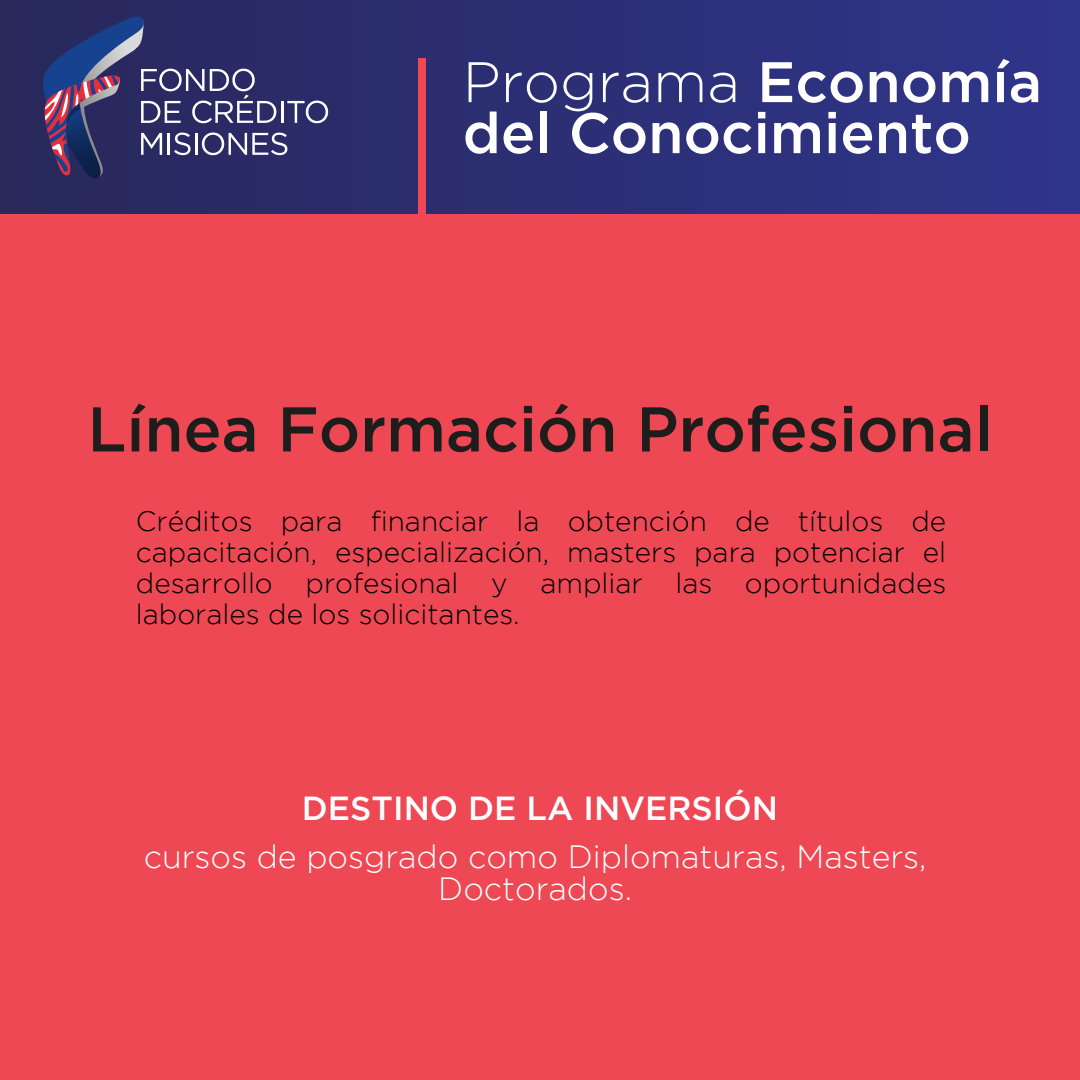
<style>
.page{position:relative;width:1080px;height:1080px;background:#fff}
.page>*{position:absolute;margin:0;border:0;box-sizing:border-box;transform-origin:0 0}
.t1{font:500 63px "Gotham";color:#1d1d1b}
.t2{font:500 57px/51px "Gotham";color:#fff}
.t3{font:500 33.3px "Gotham";color:#fff}
.t4{font:300 32.1px/32.1px "Gotham";color:#fff;text-align:center}
.t5{font:300 28px/31px "Gotham";color:#000;text-align:justify}
.s1{font-weight:300}
</style>
<div class="page">
<div style="left:0;top:214px;width:1080px;height:866px;background:#ed4854"></div>
<div style="left:0;top:0;width:1080px;height:214px;background:linear-gradient(to right,#28285b,#2f358b)"></div>
<div style="left:418px;top:58px;width:8px;height:156px;background:#ed4854"></div>
<svg style="left:37px;top:15px;width:291px;height:166px;background:#3e3e72"></svg>
<h2 class="t2" style="left:463px;top:55px;width:581px"><span class="s1">Programa</span> Economía del Conocimiento</h2>
<h1 class="t1" style="left:87px;top:393px;width:907px">Línea Formación Profesional</h1>
<p class="t5" style="left:136px;top:506px;width:812px">Créditos para financiar la obtención de títulos de capacitación, especialización, masters para potenciar el desarrollo profesional y ampliar las oportunidades laborales de los solicitantes.</p>
<p class="t3" style="left:302px;top:789px;width:478px">DESTINO DE LA INVERSIÓN</p>
<p class="t4" style="left:144px;top:841px;width:784px">cursos de posgrado como Diplomaturas, Masters,<br>Doctorados.</p>
</div>
